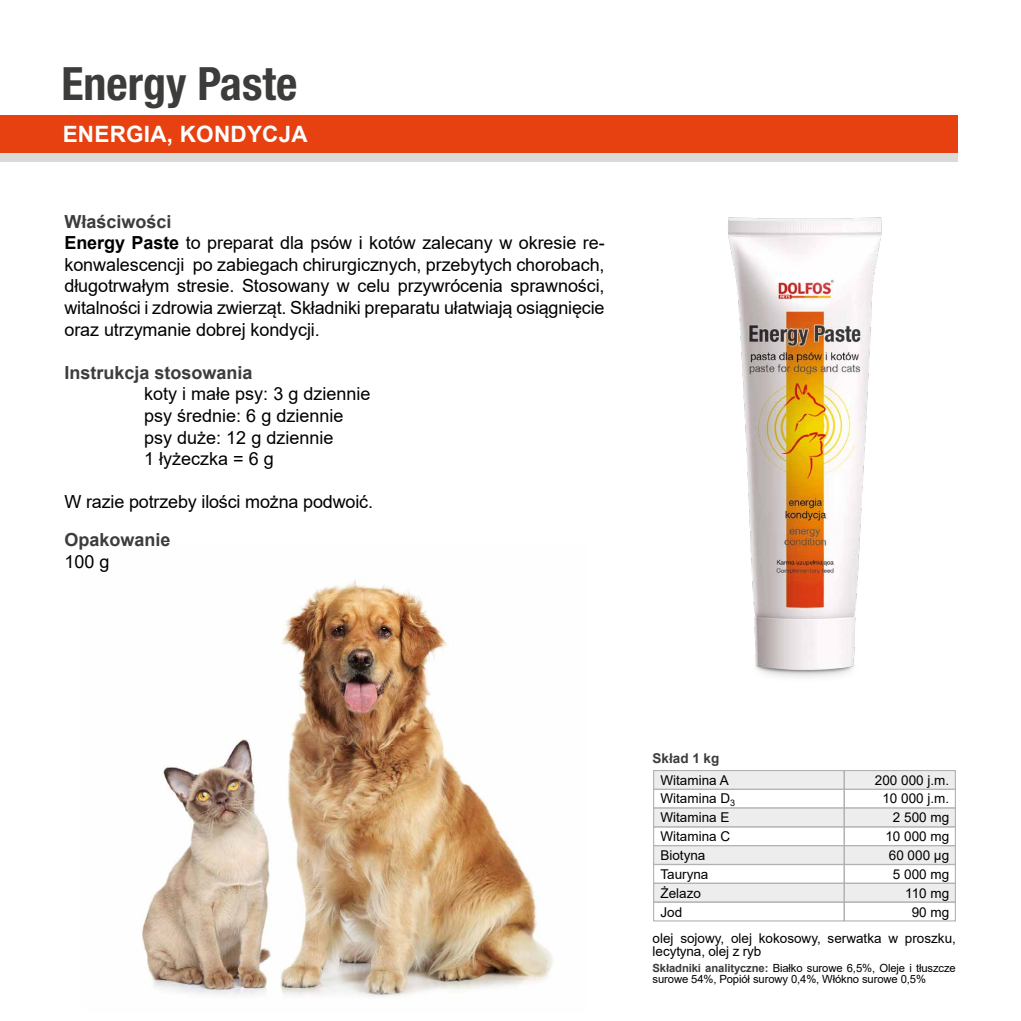
<style>
.page{position:relative;width:1021px;height:1021px;background:#fff}
.page>*{position:absolute;margin:0;border:0;box-sizing:border-box;transform-origin:0 0}
.t1{font:700 condensed 45.9px "Helvetica Neue LT Pro";color:#3c3c3b}
.t2{font:700 22.5px "Arial";letter-spacing:.01em;color:#fff}
.t3{font:18px/21.6px "Arial";letter-spacing:-.005em;color:#000}
.t4{font:700 18px "Arial";color:#3c3c3b}
.t5{font:13.5px/18.9px "Arial";color:#000}
.t6{font:700 13.5px "Arial";color:#3c3c3b}
.t7{font:11.25px/11.2px "Arial";letter-spacing:-.01em;color:#000}
.s1{font-weight:700;color:#3c3c3b}
.s2{font-weight:700}
</style>
<div class="page">
<hr style="left:1020px;top:115px;width:1px;height:38px;background:#0bbbef">
<img style="left:728px;top:217px;width:154px;height:460px">
<div style="left:0;top:118px;width:957px;height:44px;background:#dadada"></div>
<div style="left:0;top:115px;width:957px;height:38px;background:#e74011"></div>
<img style="left:142px;top:579px;width:411px;height:418px">
<div style="left:653px;top:788px;width:191px;height:20px;background:#fff;border:1px solid #b3b2b2"></div>
<div style="left:653px;top:826px;width:191px;height:20px;background:#fff;border:1px solid #b3b2b2"></div>
<div style="left:653px;top:770px;width:191px;height:19px;background:#ededed;border:1px solid #b3b2b2"></div>
<div style="left:653px;top:807px;width:191px;height:20px;background:#ededed;border:1px solid #b3b2b2"></div>
<div style="left:653px;top:845px;width:191px;height:20px;background:#ededed;border:1px solid #b3b2b2"></div>
<div style="left:653px;top:864px;width:191px;height:19px;background:#fff;border:1px solid #b3b2b2"></div>
<div style="left:653px;top:882px;width:191px;height:20px;background:#ededed;border:1px solid #b3b2b2"></div>
<div style="left:653px;top:901px;width:191px;height:20px;background:#fff;border:1px solid #b3b2b2"></div>
<div style="left:843px;top:788px;width:112px;height:20px;background:#fff;border:1px solid #b3b2b2"></div>
<div style="left:843px;top:826px;width:112px;height:20px;background:#fff;border:1px solid #b3b2b2"></div>
<div style="left:843px;top:770px;width:112px;height:19px;background:#ededed;border:1px solid #b3b2b2"></div>
<div style="left:843px;top:807px;width:112px;height:20px;background:#ededed;border:1px solid #b3b2b2"></div>
<div style="left:843px;top:845px;width:112px;height:20px;background:#ededed;border:1px solid #b3b2b2"></div>
<div style="left:843px;top:864px;width:112px;height:19px;background:#fff;border:1px solid #b3b2b2"></div>
<div style="left:843px;top:882px;width:112px;height:20px;background:#ededed;border:1px solid #b3b2b2"></div>
<div style="left:843px;top:901px;width:112px;height:20px;background:#fff;border:1px solid #b3b2b2"></div>
<h1 class="t1" style="left:61px;top:55px;width:237px">Energy Paste</h1>
<p class="t2" style="left:63px;top:119px;width:246px">ENERGIA, KONDYCJA</p>
<p class="t3" style="left:64px;top:210px;width:541px"><span class="s1">Właściwości<br></span><span class="s2">Energy Paste</span> to preparat dla psów i kotów zalecany w okresie re&shy;konwalescencji po zabiegach chirurgicznych, przebytych chorobach, długotrwałym stresie. Stosowany w celu przywrócenia sprawności, witalności i zdrowia zwierząt. Składniki preparatu ułatwiają osiągnięcie oraz utrzymanie dobrej kondycji.</p>
<p class="t4" style="left:64px;top:360px;width:190px">Instrukcja stosowania</p>
<p class="t3" style="left:144px;top:383px;width:228px">koty i małe psy: 3 g dziennie psy średnie: 6 g dziennie psy duże: 12 g dziennie<br>1 łyżeczka = 6 g</p>
<p class="t3" style="left:64px;top:491px;width:310px">W razie potrzeby ilości można podwoić.</p>
<p class="t4" style="left:64px;top:527px;width:108px">Opakowanie</p>
<p class="t3" style="left:64px;top:550px;width:47px">100 g</p>
<p class="t6" style="left:652px;top:749px;width:68px">Skład 1 kg</p>
<p class="t5" style="left:660px;top:770px;width:76px">Witamina A<br>Witamina D<sub>3<br></sub>Witamina E<br>Witamina C<br>Biotyna<br>Tauryna<br>Żelazo<br>Jod</p>
<p class="t5" style="left:874px;top:770px;width:76px;text-align:right">200 000 j.m.<br>10 000 j.m.<br>2 500 mg<br>10 000 mg<br>60 000 μg<br>5 000 mg<br>110 mg<br>90 mg</p>
<p class="t5" style="left:652px;top:931px;width:305px;line-height:13.5px">olej sojowy, olej kokosowy, serwatka w proszku, lecytyna, olej z ryb</p>
<p class="t7" style="left:652px;top:962px;width:305px"><span class="s1">Składniki analityczne:</span> Białko surowe 6,5%, Oleje i tłuszcze surowe 54%, Popiół surowy 0,4%, Włókno surowe 0,5%</p>
</div>
